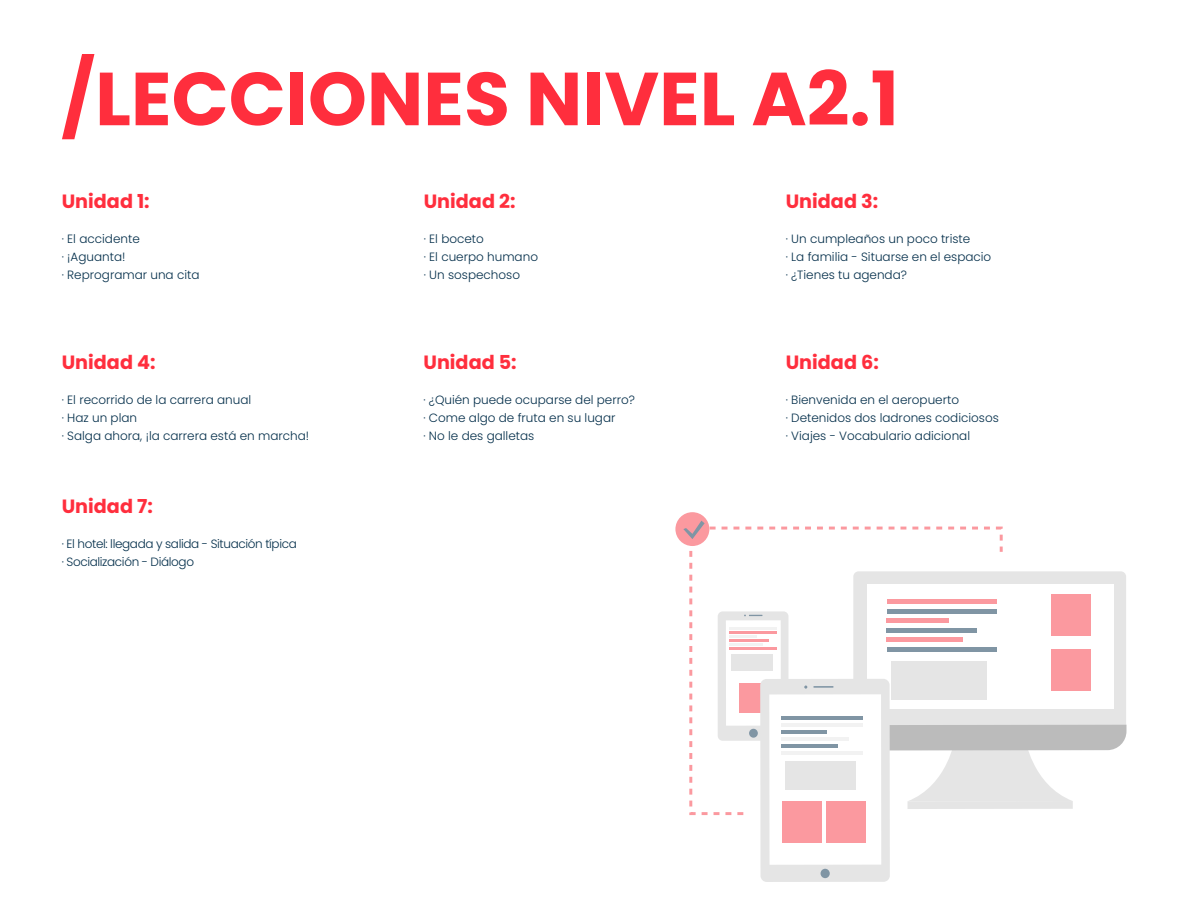
<style>
.page{position:relative;width:1188px;height:918px;background:#fff}
.page>*{position:absolute;margin:0;border:0;box-sizing:border-box;transform-origin:0 0}
.t1{font:700 75px "Poppins";color:#ff2e3d}
.t2{font:700 19.2px "Poppins";color:#ff2e3d}
.t3{font:300 12px "Poppins";color:#032e4a}
.t4{font:300 12px "Poppins";letter-spacing:-.03em;color:#032e4a}
</style>
<div class="page">
<div style="left:908px;top:801px;width:165px;height:8px;background:#e5e5e5"></div>
<svg style="left:1003px;top:571px;width:124px;height:230px"></svg>
<div style="left:867px;top:584px;width:247px;height:124px;background:#fff"></div>
<div style="left:1051px;top:594px;width:40px;height:42px;background:#fb999f"></div>
<div style="left:1051px;top:649px;width:40px;height:42px;background:#fb999f"></div>
<svg style="left:689px;top:527px;width:314px;height:288px"></svg>
<svg style="left:675px;top:512px;width:34px;height:34px"></svg>
<svg style="left:683px;top:521px;width:22px;height:18px"></svg>
<div style="left:760px;top:679px;width:130px;height:203px;background:#e5e5e5;border-radius:6px"></div>
<div style="left:769px;top:694px;width:112px;height:171px;background:#fff"></div>
<div style="left:821px;top:869px;width:9px;height:9px;background:#8095a4;border-radius:50%"></div>
<hr style="left:813px;top:686px;width:20px;height:2px;background:#002b4a">
<div style="left:827px;top:801px;width:39px;height:42px;background:#fb999f"></div>
<div style="left:782px;top:801px;width:40px;height:42px;background:#fb999f"></div>
<hr style="left:782px;top:716px;width:81px;height:4px;background:#8095a4">
<hr style="left:782px;top:723px;width:81px;height:4px;background:#f2f2f2">
<hr style="left:782px;top:730px;width:45px;height:4px;background:#8095a4">
<hr style="left:782px;top:737px;width:67px;height:4px;background:#f2f2f2">
<hr style="left:782px;top:744px;width:56px;height:4px;background:#8095a4">
<hr style="left:782px;top:751px;width:81px;height:4px;background:#f2f2f2">
<div style="left:785px;top:762px;width:71px;height:28px;background:#e5e5e5"></div>
<p class="t1" style="left:61px;top:55px;width:839px">/LECCIONES NIVEL A2.1</p>
<p class="t2" style="left:62px;top:190px;width:89px">Unidad 1:</p>
<p class="t3" style="left:62px;top:232px;width:80px">· El accidente</p>
<p class="t3" style="left:62px;top:250px;width:65px">· ¡Aguanta!</p>
<p class="t3" style="left:62px;top:268px;width:139px">· Reprogramar una cita</p>
<p class="t2" style="left:62px;top:351px;width:95px">Unidad 4:</p>
<p class="t3" style="left:62px;top:393px;width:191px">· El recorrido de la carrera anual</p>
<p class="t3" style="left:62px;top:411px;width:77px">· Haz un plan</p>
<p class="t3" style="left:62px;top:429px;width:249px">· Salga ahora, ¡la carrera está en marcha!</p>
<p class="t2" style="left:62px;top:495px;width:93px">Unidad 7:</p>
<p class="t4" style="left:62px;top:537px;width:237px">· El hotel: llegada y salida - Situación típica</p>
<p class="t4" style="left:62px;top:555px;width:134px">· Socialización - Diálogo</p>
<p class="t2" style="left:424px;top:190px;width:93px">Unidad 2:</p>
<p class="t3" style="left:424px;top:232px;width:62px">· El boceto</p>
<p class="t3" style="left:424px;top:250px;width:116px">· El cuerpo humano</p>
<p class="t3" style="left:424px;top:268px;width:98px">· Un sospechoso</p>
<p class="t2" style="left:423px;top:351px;width:95px">Unidad 5:</p>
<p class="t3" style="left:423px;top:393px;width:213px">· ¿Quién puede ocuparse del perro?</p>
<p class="t3" style="left:423px;top:411px;width:193px">· Come algo de fruta en su lugar</p>
<p class="t3" style="left:423px;top:429px;width:112px">· No le des galletas</p>
<p class="t2" style="left:786px;top:190px;width:94px">Unidad 3:</p>
<p class="t3" style="left:786px;top:232px;width:186px">· Un cumpleaños un poco triste</p>
<p class="t3" style="left:786px;top:250px;width:207px">· La familia - Situarse en el espacio</p>
<p class="t3" style="left:786px;top:268px;width:123px">· ¿Tienes tu agenda?</p>
<p class="t2" style="left:786px;top:351px;width:95px">Unidad 6:</p>
<p class="t3" style="left:786px;top:393px;width:175px">· Bienvenida en el aeropuerto</p>
<p class="t3" style="left:786px;top:411px;width:215px">· Detenidos dos ladrones codiciosos</p>
<p class="t3" style="left:786px;top:429px;width:186px">· Viajes - Vocabulario adicional</p>
</div>
